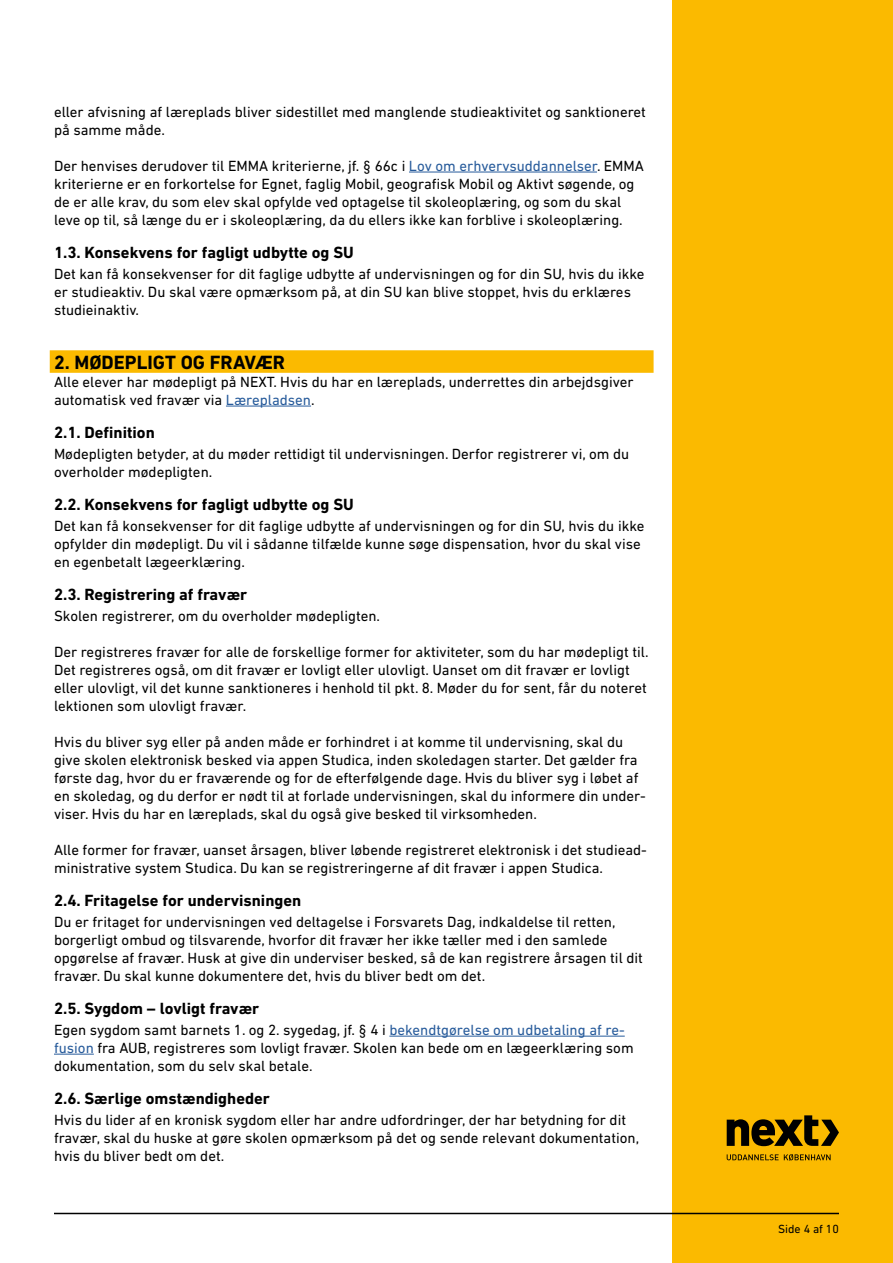
<style>
.page{position:relative;width:893px;height:1263px;background:#fff}
.page>*{position:absolute;margin:0;border:0;box-sizing:border-box;transform-origin:0 0}
.t1{font:700 19.5px "DIN Next LT Pro";color:#000}
.t2{font:700 16.5px "DIN Next LT Pro";color:#000}
.t3{font:15px/18px "DIN Next LT Pro";color:#000}
.t4{font:12px "DIN Next LT Pro";color:#000}
.s1{color:#275b9b}
</style>
<div class="page">
<div style="left:673px;top:0;width:220px;height:1263px;background:#fbba00"></div>
<svg style="left:727px;top:1115px;width:112px;height:31px"></svg>
<svg style="left:727px;top:1154px;width:104px;height:7px"></svg>
<hr style="left:54px;top:1213px;width:785px;height:1px;background:#000">
<hr style="left:409px;top:172px;width:188px;height:1px;background:#275b9b">
<div style="left:50px;top:350px;width:604px;height:23px;background:#fbba00"></div>
<hr style="left:226px;top:406px;width:85px;height:1px;background:#275b9b">
<hr style="left:389px;top:1036px;width:236px;height:1px;background:#275b9b">
<hr style="left:54px;top:1054px;width:40px;height:1px;background:#275b9b">
<p class="t3" style="left:54px;top:102px;width:593px">eller afvisning af læreplads bliver sidestillet med manglende studieaktivitet og sanktioneret på samme måde.</p>
<p class="t3" style="left:54px;top:156px;width:591px">Der henvises derudover til EMMA kriterierne, jf. § 66c i <span class="s1">Lov om erhvervsuddannelser</span>. EMMA kriterierne er en forkortelse for Egnet, faglig Mobil, geografisk Mobil og Aktivt søgende, og de er alle krav, du som elev skal opfylde ved optagelse til skoleoplæring, og som du skal leve op til, så længe du er i skoleoplæring, da du ellers ikke kan forblive i skoleoplæring.</p>
<p class="t2" style="left:54px;top:243px;width:301px">1.3. Konsekvens for fagligt udbytte og SU</p>
<p class="t3" style="left:54px;top:264px;width:592px">Det kan få konsekvenser for dit faglige udbytte af undervisningen og for din SU, hvis du ikke er studieaktiv. Du skal være opmærksom på, at din SU kan blive stoppet, hvis du erklæres studieinaktiv.</p>
<h1 class="t1" style="left:54px;top:350px;width:233px">2. MØDEPLIGT OG FRAVÆR</h1>
<p class="t3" style="left:54px;top:372px;width:581px">Alle elever har mødepligt på NEXT. Hvis du har en læreplads, underrettes din arbejdsgiver automatisk ved fravær via <span class="s1">Lærepladsen</span>.</p>
<p class="t2" style="left:54px;top:423px;width:102px">2.1. Definition</p>
<p class="t3" style="left:54px;top:444px;width:577px">Mødepligten betyder, at du møder rettidigt til undervisningen. Derfor registrerer vi, om du overholder mødepligten.</p>
<p class="t2" style="left:54px;top:495px;width:301px">2.2. Konsekvens for fagligt udbytte og SU</p>
<p class="t3" style="left:54px;top:516px;width:592px">Det kan få konsekvenser for dit faglige udbytte af undervisningen og for din SU, hvis du ikke opfylder din mødepligt. Du vil i sådanne tilfælde kunne søge dispensation, hvor du skal vise en egenbetalt lægeerklæring.</p>
<p class="t2" style="left:54px;top:585px;width:195px">2.3. Registrering af fravær</p>
<p class="t3" style="left:54px;top:606px;width:328px">Skolen registrerer, om du overholder mødepligten.</p>
<p class="t3" style="left:54px;top:642px;width:596px">Der registreres fravær for alle de forskellige former for aktiviteter, som du har mødepligt til.<br>Det registreres også, om dit fravær er lovligt eller ulovligt. Uanset om dit fravær er lovligt eller ulovligt, vil det kunne sanktioneres i henhold til pkt. 8. Møder du for sent, får du noteret lektionen som ulovligt fravær.</p>
<p class="t3" style="left:54px;top:732px;width:593px">Hvis du bliver syg eller på anden måde er forhindret i at komme til undervisning, skal du give skolen elektronisk besked via appen Studica, inden skoledagen starter. Det gælder fra første dag, hvor du er fraværende og for de efterfølgende dage. Hvis du bliver syg i løbet af en skoledag, og du derfor er nødt til at forlade undervisningen, skal du informere din under&shy;viser. Hvis du har en læreplads, skal du også give besked til virksomheden.</p>
<p class="t3" style="left:54px;top:840px;width:594px">Alle former for fravær, uanset årsagen, bliver løbende registreret elektronisk i det studiead&shy;ministrative system Studica. Du kan se registreringerne af dit fravær i appen Studica.</p>
<p class="t2" style="left:54px;top:891px;width:249px">2.4. Fritagelse for undervisningen</p>
<p class="t3" style="left:54px;top:912px;width:590px">Du er fritaget for undervisningen ved deltagelse i Forsvarets Dag, indkaldelse til retten, borgerligt ombud og tilsvarende, hvorfor dit fravær her ikke tæller med i den samlede opgørelse af fravær. Husk at give din underviser besked, så de kan registrere årsagen til dit fravær. Du skal kunne dokumentere det, hvis du bliver bedt om det.</p>
<p class="t2" style="left:54px;top:999px;width:207px">2.5. Sygdom – lovligt fravær</p>
<p class="t3" style="left:54px;top:1020px;width:581px">Egen sygdom samt barnets 1. og 2. sygedag, jf. § 4 i <span class="s1">bekendtgørelse om udbetaling af re&shy;fusion</span> fra AUB, registreres som lovligt fravær. Skolen kan bede om en lægeerklæring som dokumentation, som du selv skal betale.</p>
<p class="t2" style="left:54px;top:1089px;width:217px">2.6. Særlige omstændigheder</p>
<p class="t3" style="left:54px;top:1110px;width:587px">Hvis du lider af en kronisk sygdom eller har andre udfordringer, der har betydning for dit fravær, skal du huske at gøre skolen opmærksom på det og sende relevant dokumentation, hvis du bliver bedt om det.</p>
<p class="t4" style="left:778px;top:1222px;width:62px">Side 4 af 10</p>
</div>
